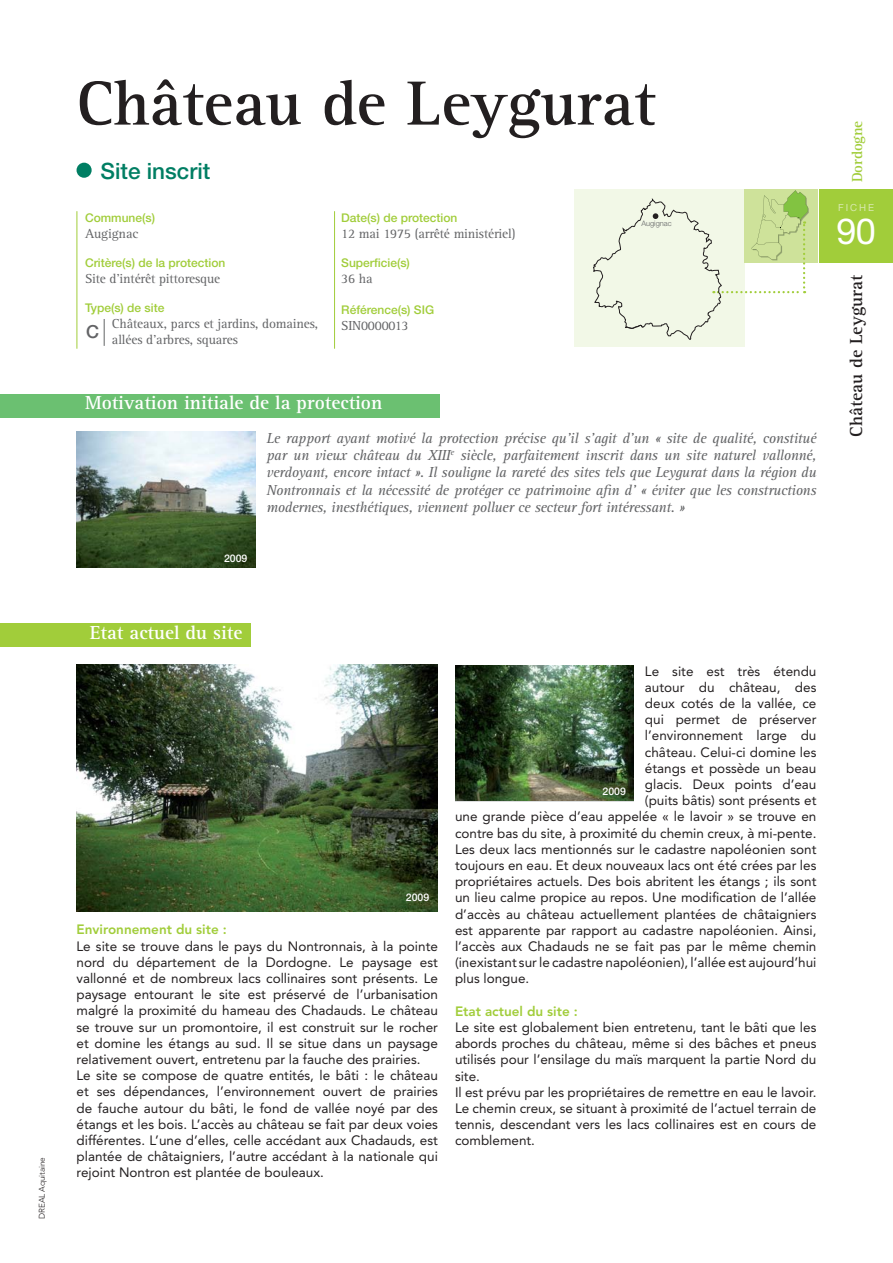
<style>
.page{position:relative;width:893px;height:1263px;background:#fff}
.page>*{position:absolute;margin:0;border:0;box-sizing:border-box;transform-origin:0 0}
.t1{font:700 64.5px "Rotis Serif";color:#231f20}
.t2{font:36px "Helvetica Neue";color:#fff}
.t3{font:500 22.5px "Helvetica Neue";color:#007e63}
.t4{font:700 19.5px "Rotis Serif";color:#fff}
.t5{font:700 18px "Rotis Serif";color:#231f20}
.t6{font:500 18px "Helvetica Neue";color:#636466}
.t7{font:italic 15px/17.2px "Rotis Serif";letter-spacing:-.02em;color:#636466;text-align:justify}
.t8{font:700 15px "Rotis Serif";letter-spacing:-.01em;color:#a1cd3a}
.t9{font:13.5px/16.2px "Avenir";color:#231f20}
.t10{font:13.5px/16.2px "Rotis Serif";letter-spacing:-.01em;color:#636466}
.t11{font:800 13.5px "Avenir";color:#a1cd3a}
.t12{font:500 12px "Helvetica Neue";color:#a1cd3a}
.t13{font:500 10.5px "Helvetica Neue";color:#fff}
.t14{font:9.75px "Helvetica Neue";letter-spacing:.2em;color:#d7e8ae}
.t15{font:300 8.25px "Avenir";letter-spacing:-.01em;color:#231f20}
.t16{font:300 7.5px "Helvetica Neue";color:#636466}
</style>
<div class="page">
<div style="left:0;top:624px;width:79px;height:23px;background:#a1cd3a"></div>
<div style="left:77px;top:624px;width:174px;height:23px;background:#a1cd3a"></div>
<div style="left:77px;top:394px;width:363px;height:23px;background:#6bc071"></div>
<div style="left:0;top:394px;width:79px;height:23px;background:#6bc071"></div>
<div style="left:574px;top:189px;width:170px;height:158px;background:#f2f8e7"></div>
<div style="left:819px;top:189px;width:74px;height:74px;background:#a1cd3a"></div>
<div style="left:744px;top:189px;width:73px;height:74px;background:#cee29a"></div>
<img style="left:77px;top:665px;width:361px;height:246px">
<hr style="left:77px;top:211px;width:1px;height:138px;background:#a1cd3a">
<hr style="left:334px;top:211px;width:1px;height:138px;background:#a1cd3a">
<div style="left:77px;top:163px;width:15px;height:15px;background:#007e63;border-radius:50%"></div>
<svg style="left:104px;top:319px;width:1px;height:27px"></svg>
<svg style="left:593px;top:190px;width:216px;height:150px"></svg>
<img style="left:77px;top:432px;width:178px;height:136px">
<img style="left:455px;top:665px;width:179px;height:135px">
<p class="t15" style="left:39px;top:1219px;width:64px;rotate:-90deg">DREAL Aquitaine</p>
<h1 class="t1" style="left:77px;top:80px;width:580px">Château de Leygurat</h1>
<h3 class="t3" style="left:101px;top:163px;width:111px">Site inscrit</h3>
<p class="t12" style="left:85px;top:213px;width:72px">Commune(s)</p>
<p class="t10" style="left:85px;top:227px;width:55px">Augignac</p>
<p class="t12" style="left:85px;top:258px;width:142px">Critère(s) de la protection</p>
<p class="t10" style="left:85px;top:272px;width:137px">Site d’intérêt pittoresque</p>
<p class="t12" style="left:85px;top:303px;width:81px">Type(s) de site</p>
<p class="t10" style="left:112px;top:317px;width:208px">Châteaux, parcs et jardins, domaines, allées d’arbres, squares</p>
<h3 class="t6" style="left:86px;top:325px;width:14px">C</h3>
<p class="t12" style="left:341px;top:213px;width:118px">Date(s) de protection</p>
<p class="t10" style="left:341px;top:227px;width:176px">12 mai 1975 (arrêté ministériel)</p>
<p class="t12" style="left:341px;top:258px;width:70px">Superficie(s)</p>
<p class="t10" style="left:341px;top:272px;width:33px">36 ha</p>
<p class="t12" style="left:341px;top:305px;width:94px">Référence(s) SIG</p>
<p class="t10" style="left:341px;top:319px;width:69px">SIN0000013</p>
<p class="t16" style="left:641px;top:220px;width:32px">Augignac</p>
<h3 class="t4" style="left:85px;top:396px;width:299px">Motivation initiale de la protection</h3>
<p class="t7" style="left:266px;top:431px;width:551px">Le rapport ayant motivé la protection précise qu’il s’agit d’un « site de qualité, constitué par un vieux château du XIII<sup>e</sup> siècle, parfaitement inscrit dans un site naturel vallonné, verdoyant, encore intact ». Il souligne la rareté des sites tels que Leygurat dans la région du Nontronnais et la nécessité de protéger ce patrimoine afin d’ « éviter que les constructions modernes, inesthétiques, viennent polluer ce secteur fort intéressant. »</p>
<p class="t13" style="left:224px;top:554px;width:25px">2009</p>
<p class="t8" style="left:852px;top:182px;width:63px;rotate:-90deg">Dordogne</p>
<p class="t14" style="left:838px;top:204px;width:37px">FICHE</p>
<h2 class="t2" style="left:837px;top:218px;width:41px">90</h2>
<h3 class="t5" style="left:850px;top:436px;width:163px;rotate:-90deg">Château de Leygurat</h3>
<h3 class="t4" style="left:90px;top:625px;width:154px">Etat actuel du site</h3>
<p class="t13" style="left:406px;top:893px;width:25px">2009</p>
<p class="t11" style="left:77px;top:924px;width:152px">Environnement du site :</p>
<p class="t9" style="left:77px;top:939px;width:363px">Le site se trouve dans le pays du Nontronnais, à la pointe nord du département de la Dordogne. Le paysage est vallonné et de nombreux lacs collinaires sont présents. Le paysage entourant le site est préservé de l’urbanisation malgré la proximité du hameau des Chadauds. Le château se trouve sur un promontoire, il est construit sur le rocher et domine les étangs au sud. Il se situe dans un paysage relativement ouvert, entretenu par la fauche des prairies.<br>Le site se compose de quatre entités, le bâti : le château et ses dépendances, l’environnement ouvert de prairies de fauche autour du bâti, le fond de vallée noyé par des étangs et les bois. L’accès au château se fait par deux voies différentes. L’une d’elles, celle accédant aux Chadauds, est plantée de châtaigniers, l’autre accédant à la nationale qui rejoint Nontron est plantée de bouleaux.</p>
<p class="t9" style="left:645px;top:664px;width:173px">Le site est très étendu</p>
<p class="t9" style="left:645px;top:680px;width:173px">autour du château, des</p>
<p class="t9" style="left:645px;top:696px;width:173px">deux cotés de la vallée, ce</p>
<p class="t9" style="left:645px;top:712px;width:173px">qui permet de préserver</p>
<p class="t9" style="left:645px;top:729px;width:173px">l’environnement large du</p>
<p class="t9" style="left:645px;top:745px;width:173px">château. Celui-ci domine les</p>
<p class="t9" style="left:645px;top:761px;width:173px">étangs et possède un beau</p>
<p class="t9" style="left:645px;top:777px;width:173px">glacis. Deux points d’eau</p>
<p class="t9" style="left:645px;top:793px;width:173px">(puits bâtis) sont présents et</p>
<p class="t9" style="left:455px;top:810px;width:363px">une grande pièce d’eau appelée « le lavoir » se trouve en</p>
<p class="t9" style="left:455px;top:826px;width:363px">contre bas du site, à proximité du chemin creux, à mi-pente.</p>
<p class="t9" style="left:455px;top:842px;width:363px">Les deux lacs mentionnés sur le cadastre napoléonien sont</p>
<p class="t9" style="left:455px;top:858px;width:363px">toujours en eau. Et deux nouveaux lacs ont été crées par les</p>
<p class="t9" style="left:455px;top:874px;width:363px">propriétaires actuels. Des bois abritent les étangs ; ils sont</p>
<p class="t9" style="left:455px;top:891px;width:363px">un lieu calme propice au repos. Une modification de l’allée</p>
<p class="t9" style="left:455px;top:907px;width:363px">d’accès au château actuellement plantées de châtaigniers</p>
<p class="t9" style="left:455px;top:923px;width:363px">est apparente par rapport au cadastre napoléonien. Ainsi,</p>
<p class="t9" style="left:455px;top:939px;width:363px">l’accès aux Chadauds ne se fait pas par le même chemin</p>
<p class="t9" style="left:455px;top:955px;width:363px">(inexistant sur le cadastre napoléonien), l’allée est aujourd’hui</p>
<p class="t9" style="left:455px;top:972px;width:76px">plus longue.</p>
<p class="t11" style="left:455px;top:1005px;width:124px">Etat actuel du site :</p>
<p class="t9" style="left:455px;top:1020px;width:363px">Le site est globalement bien entretenu, tant le bâti que les abords proches du château, même si des bâches et pneus utilisés pour l’ensilage du maïs marquent la partie Nord du site.<br>Il est prévu par les propriétaires de remettre en eau le lavoir.<br>Le chemin creux, se situant à proximité de l’actuel terrain de tennis, descendant vers les lacs collinaires est en cours de comblement.</p>
<p class="t13" style="left:603px;top:788px;width:25px">2009</p>
</div>
